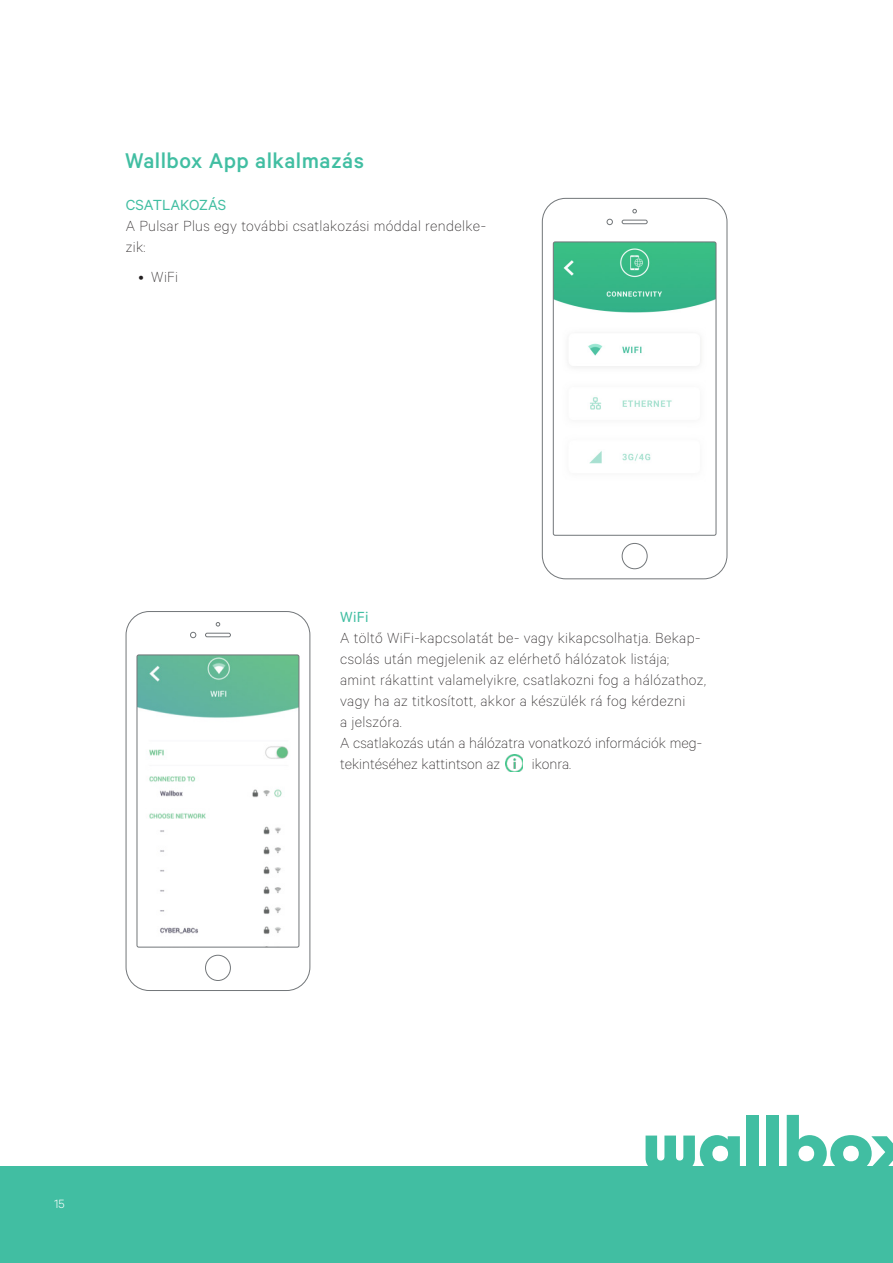
<style>
.page{position:relative;width:893px;height:1263px;background:#fff}
.page>*{position:absolute;margin:0;border:0;box-sizing:border-box;transform-origin:0 0}
.titulos{font:500 24px "Calibre";letter-spacing:.02em;color:#41bea2}
.t1{font:100 16.5px/21px "Calibre";letter-spacing:.02em;color:#231f20}
.t2{font:100 16.5px/21px "Calibre";color:#231f20}
.t3{font:16.5px "Calibre";color:#41bea2}
.t4{font:300 13.5px "Calibre";color:#fff}
</style>
<div class="page">
<div style="left:0;top:1167px;width:893px;height:96px;background:#41bea2"></div>
<svg style="left:646px;top:1135px;width:94px;height:32px"></svg>
<div style="left:747px;top:1115px;width:12px;height:56px;background:#41bea2"></div>
<div style="left:767px;top:1115px;width:12px;height:56px;background:#41bea2"></div>
<svg style="left:787px;top:1115px;width:106px;height:52px"></svg>
<svg style="left:542px;top:198px;width:185px;height:381px"></svg>
<svg style="left:553px;top:209px;width:163px;height:360px"></svg>
<svg style="left:125px;top:611px;width:185px;height:380px"></svg>
<svg style="left:136px;top:622px;width:164px;height:359px"></svg>
<img style="left:506px;top:755px;width:16px;height:16px">
<p class="titulos" style="left:125px;top:147px;width:240px">Wallbox App alkalmazás</p>
<p class="t3" style="left:126px;top:195px;width:102px">CSATLAKOZÁS</p>
<p class="t1" style="left:126px;top:215px;width:362px">A Pulsar Plus egy további csatlakozási móddal rendelke&shy;zik:</p>
<p class="t1" style="left:138px;top:265px;width:41px">• WiFi</p>
<p class="t3" style="left:340px;top:607px;width:30px">WiFi</p>
<p class="t1" style="left:340px;top:626px;width:368px">A töltő WiFi-kapcsolatát be- vagy kikapcsolhatja. Bekap&shy;csolás után megjelenik az elérhető hálózatok listája; amint rákattint valamelyikre, csatlakozni fog a hálózathoz, vagy ha az titkosított, akkor a készülék rá fog kérdezni<br>a jelszóra.</p>
<p class="t2" style="left:340px;top:731px;width:363px">A csatlakozás után a hálózatra vonatkozó információk meg&shy;tekintéséhez kattintson az</p>
<p class="t1" style="left:532px;top:752px;width:41px">ikonra.</p>
<p class="t4" style="left:54px;top:1195px;width:12px">15</p>
</div>
